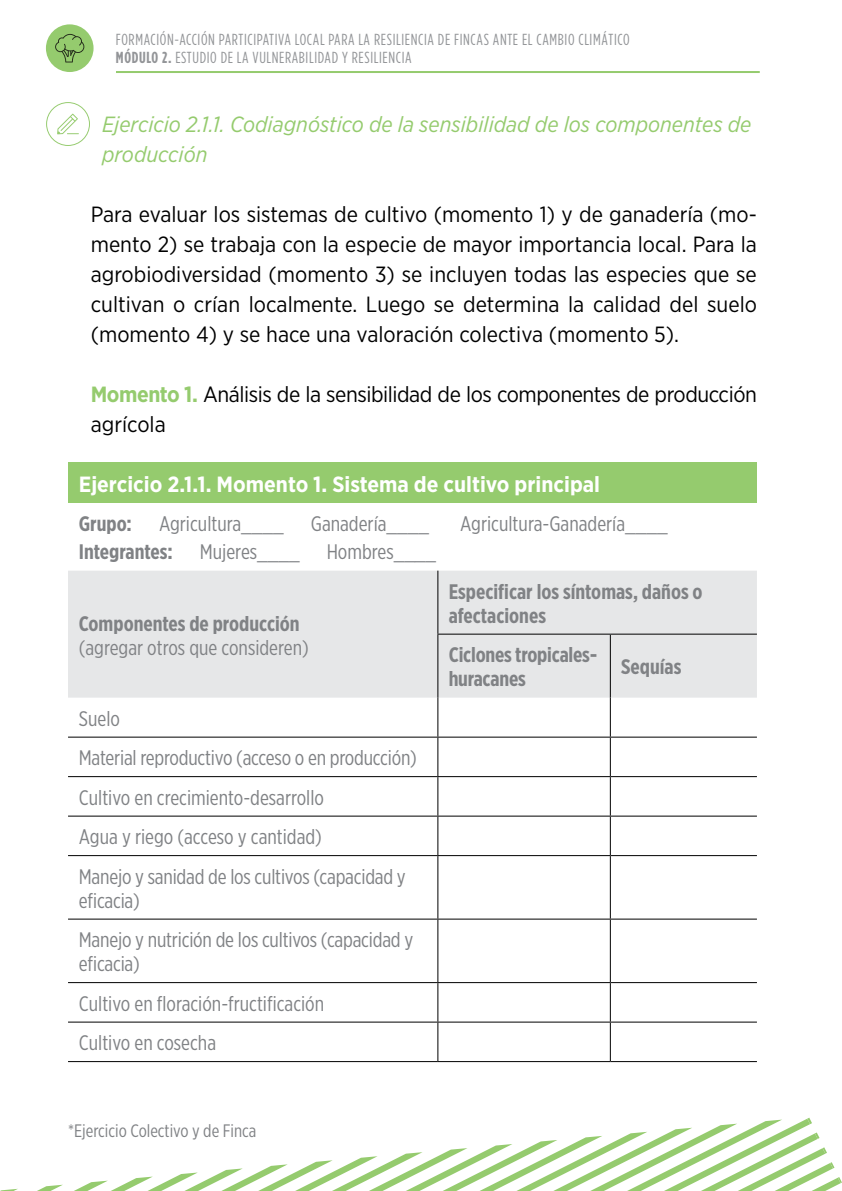
<style>
.page{position:relative;width:842px;height:1191px;background:#fff}
.page>*{position:absolute;margin:0;border:0;box-sizing:border-box;transform-origin:0 0}
.CT_ejer{font:22px/30px "Gotham Narrow";letter-spacing:-.02em;color:#000;text-align:justify}
.EJER{font:italic 22px/30px "Gotham Narrow";color:#95cb6e}
.tit_tablas{font:700 22px "Gotham Narrow";color:#fff}
.tabla_inter_text{font:21px/24px "Gotham X Narrow";color:#808285}
.tabla_inter_text-2{font:700 21px/24px "Gotham X Narrow";color:#808285}
.tabla_inter_text-3{font:18px "Gotham X Narrow";color:#808285}
.t1{font:16px "Gotham Condensed";letter-spacing:.04em;color:#939598}
.s1{font-weight:700}
.s2{font-weight:700;color:#95cb6e}
</style>
<div class="page">
<div style="left:68px;top:463px;width:689px;height:40px;background:#95cb6e"></div>
<div style="left:68px;top:570px;width:689px;height:127px;background:#e6e7e8"></div>
<hr style="left:437px;top:697px;width:1px;height:39px;background:#000">
<hr style="left:610px;top:697px;width:1px;height:39px;background:#000">
<hr style="left:68px;top:736px;width:370px;height:1px;background:#000">
<hr style="left:438px;top:736px;width:172px;height:1px;background:#000">
<hr style="left:437px;top:737px;width:1px;height:39px;background:#000">
<hr style="left:610px;top:736px;width:147px;height:1px;background:#000">
<hr style="left:610px;top:737px;width:1px;height:39px;background:#000">
<hr style="left:68px;top:776px;width:370px;height:1px;background:#000">
<hr style="left:438px;top:776px;width:172px;height:1px;background:#000">
<hr style="left:437px;top:777px;width:1px;height:38px;background:#000">
<hr style="left:610px;top:776px;width:147px;height:1px;background:#000">
<hr style="left:610px;top:777px;width:1px;height:38px;background:#000">
<hr style="left:68px;top:815px;width:370px;height:1px;background:#000">
<hr style="left:438px;top:815px;width:172px;height:1px;background:#000">
<hr style="left:437px;top:816px;width:1px;height:39px;background:#000">
<hr style="left:610px;top:815px;width:147px;height:1px;background:#000">
<hr style="left:610px;top:816px;width:1px;height:39px;background:#000">
<hr style="left:68px;top:855px;width:370px;height:1px;background:#000">
<hr style="left:438px;top:855px;width:172px;height:1px;background:#000">
<hr style="left:437px;top:856px;width:1px;height:62px;background:#000">
<hr style="left:610px;top:855px;width:147px;height:1px;background:#000">
<hr style="left:610px;top:856px;width:1px;height:62px;background:#000">
<hr style="left:68px;top:918px;width:370px;height:1px;background:#000">
<hr style="left:438px;top:918px;width:172px;height:1px;background:#000">
<hr style="left:437px;top:919px;width:1px;height:63px;background:#000">
<hr style="left:610px;top:918px;width:147px;height:1px;background:#000">
<hr style="left:610px;top:919px;width:1px;height:63px;background:#000">
<hr style="left:68px;top:982px;width:370px;height:1px;background:#000">
<hr style="left:438px;top:982px;width:172px;height:1px;background:#000">
<hr style="left:437px;top:983px;width:1px;height:38px;background:#000">
<hr style="left:610px;top:982px;width:147px;height:1px;background:#000">
<hr style="left:610px;top:983px;width:1px;height:38px;background:#000">
<hr style="left:68px;top:1021px;width:370px;height:1px;background:#000">
<hr style="left:438px;top:1021px;width:172px;height:1px;background:#000">
<hr style="left:437px;top:1022px;width:1px;height:39px;background:#000">
<hr style="left:610px;top:1021px;width:147px;height:1px;background:#000">
<hr style="left:610px;top:1022px;width:1px;height:39px;background:#000">
<hr style="left:68px;top:1061px;width:370px;height:1px;background:#000">
<hr style="left:438px;top:1061px;width:172px;height:1px;background:#000">
<hr style="left:610px;top:1061px;width:147px;height:1px;background:#000">
<hr style="left:437px;top:570px;width:1px;height:63px;background:#000">
<hr style="left:437px;top:634px;width:1px;height:63px;background:#000">
<hr style="left:610px;top:634px;width:1px;height:63px;background:#000">
<hr style="left:437px;top:633px;width:173px;height:1px;background:#000">
<hr style="left:610px;top:633px;width:147px;height:1px;background:#000">
<svg style="left:46px;top:102px;width:44px;height:44px"></svg>
<svg style="left:0;top:1188px;width:18px;height:3px"></svg>
<svg style="left:37px;top:1184px;width:26px;height:7px"></svg>
<svg style="left:74px;top:1117px;width:768px;height:74px"></svg>
<div style="left:46px;top:24px;width:48px;height:48px;background:#95cb6e;border-radius:50%"></div>
<hr style="left:116px;top:71px;width:644px;height:2px;background:#95cb6e">
<svg style="left:55px;top:34px;width:29px;height:28px"></svg>
<p class="t1" style="left:116px;top:31px;width:515px">FORMACIÓN-ACCIÓN PARTICIPATIVA LOCAL PARA LA RESILIENCIA DE FINCAS ANTE EL CAMBIO CLIMÁTICO</p>
<p class="t1" style="left:116px;top:49px;width:297px"><span class="s1">MÓDULO 2.</span> ESTUDIO DE LA VULNERABILIDAD Y RESILIENCIA</p>
<p class="EJER" style="left:102px;top:109px;width:651px">Ejercicio 2.1.1. Codiagnóstico de la sensibilidad de los componentes de producción</p>
<p class="CT_ejer" style="left:91px;top:199px;width:668px">Para evaluar los sistemas de cultivo (momento 1) y de ganadería (mo&shy;mento 2) se trabaja con la especie de mayor importancia local. Para la agrobiodiversidad (momento 3) se incluyen todas las especies que se cultivan o crían localmente. Luego se determina la calidad del suelo (momento 4) y se hace una valoración colectiva (momento 5).</p>
<p class="CT_ejer" style="left:91px;top:379px;width:668px"><span class="s2">Momento 1.</span> Análisis de la sensibilidad de los componentes de producción agrícola</p>
<p class="tit_tablas" style="left:79px;top:470px;width:523px">Ejercicio 2.1.1. Momento 1. Sistema de cultivo principal</p>
<p class="tabla_inter_text-2" style="left:79px;top:512px;width:55px">Grupo:</p>
<p class="tabla_inter_text" style="left:159px;top:511px;width:126px">Agricultura____</p>
<p class="tabla_inter_text" style="left:311px;top:511px;width:120px">Ganadería____</p>
<p class="tabla_inter_text" style="left:460px;top:511px;width:209px">Agricultura-Ganadería____</p>
<p class="tabla_inter_text-2" style="left:79px;top:540px;width:95px">Integrantes:</p>
<p class="tabla_inter_text" style="left:200px;top:539px;width:101px">Mujeres____</p>
<p class="tabla_inter_text" style="left:327px;top:539px;width:111px">Hombres____</p>
<p class="tabla_inter_text-2" style="left:79px;top:611px;width:222px">Componentes de producción</p>
<p class="tabla_inter_text" style="left:79px;top:635px;width:231px">(agregar otros que consideren)</p>
<p class="tabla_inter_text" style="left:79px;top:706px;width:43px">Suelo</p>
<p class="tabla_inter_text" style="left:79px;top:745px;width:340px">Material reproductivo (acceso o en producción)</p>
<p class="tabla_inter_text" style="left:79px;top:785px;width:247px">Cultivo en crecimiento-desarrollo</p>
<p class="tabla_inter_text" style="left:79px;top:824px;width:245px">Agua y riego (acceso y cantidad)</p>
<p class="tabla_inter_text" style="left:79px;top:864px;width:328px">Manejo y sanidad de los cultivos (capacidad y eficacia)</p>
<p class="tabla_inter_text" style="left:79px;top:927px;width:336px">Manejo y nutrición de los cultivos (capacidad y eficacia)</p>
<p class="tabla_inter_text" style="left:79px;top:991px;width:247px">Cultivo en floración-fructificación</p>
<p class="tabla_inter_text" style="left:79px;top:1030px;width:139px">Cultivo en cosecha</p>
<p class="tabla_inter_text-3" style="left:68px;top:1119px;width:190px">*Ejercicio Colectivo y de Finca</p>
<p class="tabla_inter_text-2" style="left:449px;top:579px;width:255px">Especificar los síntomas, daños o afectaciones</p>
<p class="tabla_inter_text-2" style="left:449px;top:643px;width:150px">Ciclones tropicales&shy;huracanes</p>
<p class="tabla_inter_text-2" style="left:621px;top:655px;width:62px">Sequías</p>
</div>
